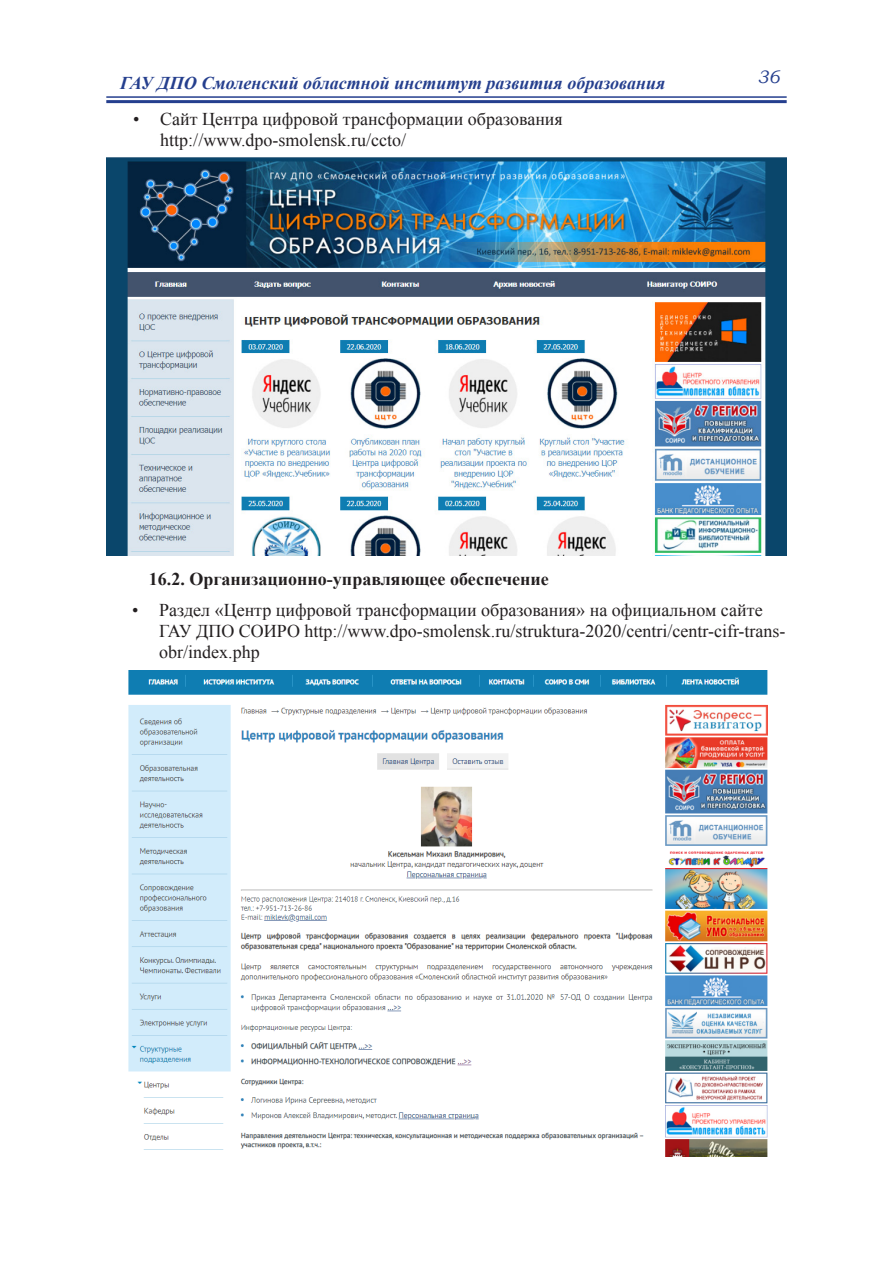
<style>
.page{position:relative;width:893px;height:1263px;background:#fff}
.page>*{position:absolute;margin:0;border:0;box-sizing:border-box;transform-origin:0 0}
.t1{font:18px/21px "Times New Roman";color:#231f20}
.t2{font:italic 700 18px "Times New Roman";color:#253f8e}
.No_Spacing{font:700 18px "Times New Roman";color:#231f20}
.t3{font:italic 18px "Bookman Old Style";color:#253f8e}
</style>
<div class="page">
<hr style="left:106px;top:96px;width:681px;height:2px;background:#253f8e">
<hr style="left:106px;top:100px;width:681px;height:3px;background:#253f8e">
<img style="left:128px;top:670px;width:640px;height:487px">
<img style="left:106px;top:158px;width:681px;height:397px">
<p class="t2" style="left:120px;top:70px;width:547px">ГАУ ДПО Смоленский областной институт развития образования</p>
<p class="t3" style="left:757px;top:65px;width:24px">36</p>
<p class="t1" style="left:160px;top:109px;width:404px;text-indent:-27px">• Сайт Центра цифровой трансформации образования http://www.dpo-smolensk.ru/ccto/</p>
<p class="No_Spacing" style="left:149px;top:566px;width:402px">16.2. Организационно-управляющее обеспечение</p>
<p class="t1" style="left:159px;top:599px;width:628px;text-indent:-27px">• Раздел «Центр цифровой трансформации образования» на официальном сайте<br>ГАУ ДПО СОИРО http://www.dpo-smolensk.ru/struktura-2020/centri/centr-cifr-trans&shy;obr/index.php</p>
</div>
